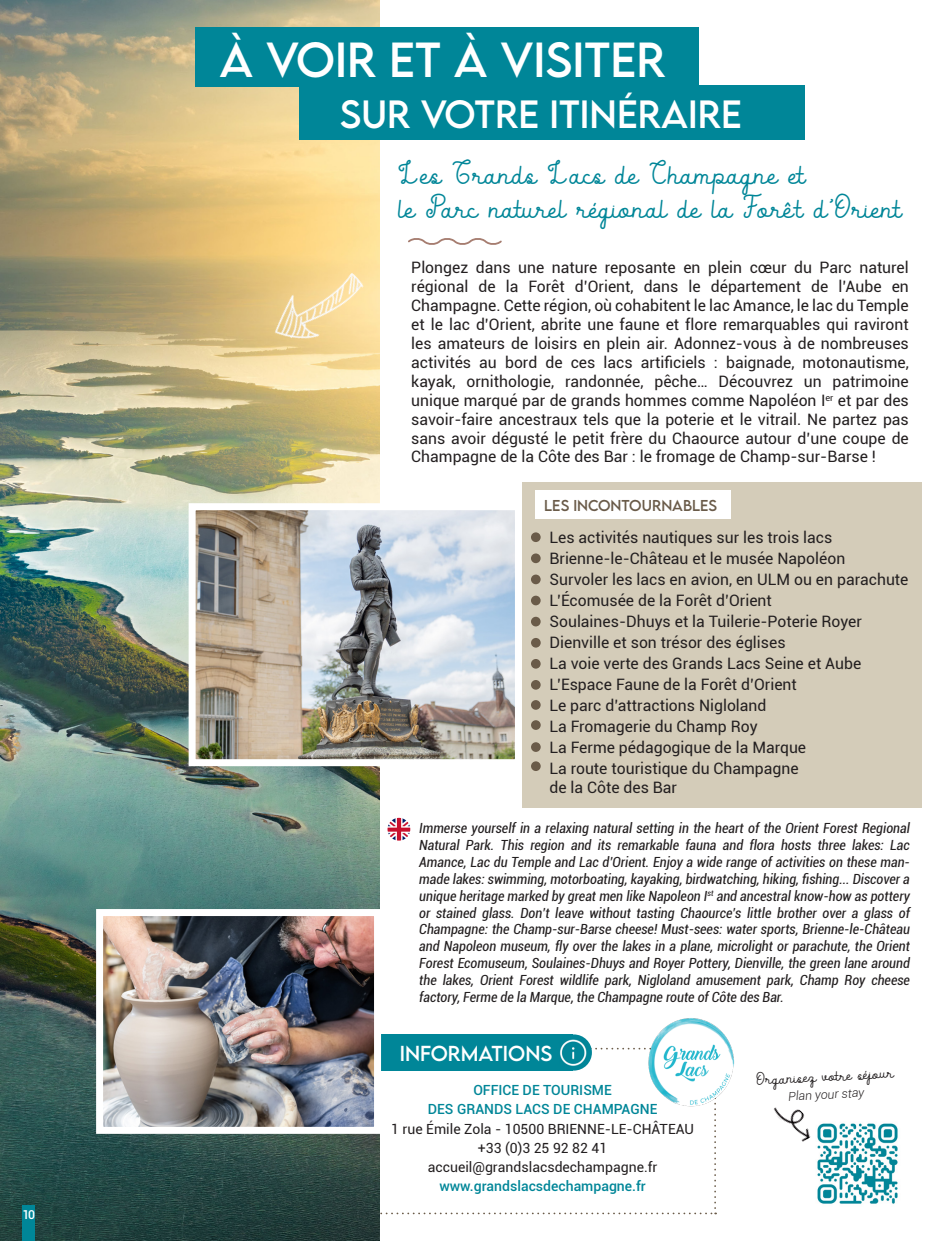
<style>
.page{position:relative;width:943px;height:1241px;background:#fff}
.page>*{position:absolute;margin:0;border:0;box-sizing:border-box;transform-origin:0 0}
.t1{font:43.75px "LEMONMILK";color:#fff}
.t2{font:35px "LEMONMILK";color:#fff}
.t3{font:28px "Calittra";color:#008698}
.t4{font:19.25px "LEMONMILK";color:#fff}
.t5{font:15.75px/18.9px "Roboto";color:#231f20;text-align:justify}
.t6{font:14.88px "Calittra";color:#231f20}
.t7{font:italic condensed 14px/16.8px "Roboto";color:#231f20;text-align:justify}
.t8{font:14px "Roboto";color:#231f20}
.t9{font:500 14px "Roboto";color:#008698}
.t10{font:14px "LEMONMILK";color:#6a5b49}
.t11{font:italic 300 12.25px "Roboto";color:#231f20}
.t12{font:500 12.25px "Roboto";color:#fff}
</style>
<div class="page">
<svg style="left:379px;top:1047px;width:337px;height:167px"></svg>
<img style="left:0;top:0;width:379px;height:1240px">
<div style="left:195px;top:27px;width:503px;height:60px;background:#008698"></div>
<div style="left:299px;top:86px;width:505px;height:54px;background:#008698"></div>
<img style="left:386px;top:816px;width:26px;height:26px;border-radius:13px">
<div style="left:384px;top:814px;width:30px;height:30px;border:4px solid #fff;border-radius:50%"></div>
<svg style="left:408px;top:238px;width:94px;height:7px"></svg>
<img style="left:197px;top:511px;width:317px;height:247px">
<div style="left:189px;top:503px;width:333px;height:263px;border:7px solid #fff"></div>
<img style="left:251px;top:245px;width:127px;height:126px">
<div style="left:522px;top:482px;width:399px;height:325px;background:#d4ccb9"></div>
<div style="left:536px;top:490px;width:194px;height:29px;background:#fff"></div>
<img style="left:817px;top:1123px;width:81px;height:81px">
<img style="left:773px;top:1107px;width:45px;height:34px">
<div style="left:381px;top:1034px;width:192px;height:36px;background:#008698"></div>
<img style="left:555px;top:1034px;width:37px;height:36px;border-radius:18px">
<img style="left:104px;top:916px;width:269px;height:209px">
<div style="left:96px;top:908px;width:285px;height:225px;border:7px solid #fff"></div>
<img style="left:647px;top:1018px;width:87px;height:88px">
<div style="left:22px;top:1205px;width:13px;height:35px;background:#008698"></div>
<div style="left:531px;top:532px;width:9px;height:10px;background:#6a5b49;border-radius:50%"></div>
<div style="left:531px;top:553px;width:9px;height:10px;background:#6a5b49;border-radius:50%"></div>
<div style="left:531px;top:574px;width:9px;height:10px;background:#6a5b49;border-radius:50%"></div>
<div style="left:531px;top:595px;width:9px;height:10px;background:#6a5b49;border-radius:50%"></div>
<div style="left:531px;top:616px;width:9px;height:10px;background:#6a5b49;border-radius:50%"></div>
<div style="left:531px;top:659px;width:9px;height:9px;background:#6a5b49;border-radius:50%"></div>
<div style="left:531px;top:680px;width:9px;height:9px;background:#6a5b49;border-radius:50%"></div>
<div style="left:531px;top:700px;width:9px;height:9px;background:#6a5b49;border-radius:50%"></div>
<div style="left:531px;top:720px;width:9px;height:9px;background:#6a5b49;border-radius:50%"></div>
<div style="left:531px;top:638px;width:9px;height:9px;background:#6a5b49;border-radius:50%"></div>
<div style="left:531px;top:742px;width:9px;height:9px;background:#6a5b49;border-radius:50%"></div>
<div style="left:531px;top:761px;width:9px;height:10px;background:#6a5b49;border-radius:50%"></div>
<p class="t12" style="left:22px;top:1205px;width:14px">10</p>
<p class="t1" style="left:220px;top:31px;width:447px">À VOIR ET À VISITER</p>
<p class="t2" style="left:340px;top:92px;width:404px">SUR VOTRE ITINÉRAIRE</p>
<p class="t3" style="left:399px;top:154px;width:408px">Les Grands Lacs de Champagne et</p>
<p class="t3" style="left:399px;top:188px;width:505px">le Parc naturel régional de la Forêt d’Orient</p>
<p class="t5" style="left:411px;top:258px;width:499px">Plongez dans une nature reposante en plein cœur du Parc naturel régional de la Forêt d’Orient, dans le département de l’Aube en Champagne. Cette région, où cohabitent le lac Amance, le lac du Temple et le lac d’Orient, abrite une faune et flore remarquables qui raviront les amateurs de loisirs en plein air. Adonnez-vous à de nombreuses activités au bord de ces lacs artificiels : baignade, motonautisme, kayak, ornithologie, randonnée, pêche… Découvrez un patrimoine unique marqué par de grands hommes comme Napoléon I<sup>er</sup> et par des savoir-faire ancestraux tels que la poterie et le vitrail. Ne partez pas sans avoir dégusté le petit frère du Chaource autour d’une coupe de Champagne de la Côte des Bar : le fromage de Champ-sur-Barse !</p>
<p class="t10" style="left:544px;top:496px;width:174px">LES INCONTOURNABLES</p>
<p class="t5" style="left:549px;top:527px;width:284px">Les activités nautiques sur les trois lacs</p>
<p class="t5" style="left:549px;top:548px;width:297px">Brienne-le-Château et le musée Napoléon</p>
<p class="t5" style="left:549px;top:569px;width:360px">Survoler les lacs en avion, en ULM ou en parachute</p>
<p class="t5" style="left:549px;top:590px;width:224px">L’Écomusée de la Forêt d’Orient</p>
<p class="t5" style="left:549px;top:611px;width:314px">Soulaines-Dhuys et la Tuilerie-Poterie Royer</p>
<p class="t5" style="left:549px;top:632px;width:238px">Dienville et son trésor des églises</p>
<p class="t5" style="left:549px;top:653px;width:313px">La voie verte des Grands Lacs Seine et Aube</p>
<p class="t5" style="left:549px;top:674px;width:249px">L’Espace Faune de la Forêt d’Orient</p>
<p class="t5" style="left:549px;top:695px;width:218px">Le parc d’attractions Nigloland</p>
<p class="t5" style="left:549px;top:716px;width:210px">La Fromagerie du Champ Roy</p>
<p class="t5" style="left:549px;top:737px;width:258px">La Ferme pédagogique de la Marque</p>
<p class="t5" style="left:549px;top:758px;width:251px">La route touristique du Champagne</p>
<p class="t5" style="left:549px;top:777px;width:129px">de la Côte des Bar</p>
<p class="t7" style="left:419px;top:819px;width:492px">Immerse yourself in a relaxing natural setting in the heart of the Orient Forest Regional Natural Park. This region and its remarkable fauna and flora hosts three lakes: Lac Amance, Lac du Temple and Lac d’Orient. Enjoy a wide range of activities on these man&shy;made lakes: swimming, motorboating, kayaking, birdwatching, hiking, fishing... Discover a unique heritage marked by great men like Napoleon I<sup>st</sup> and ancestral know-how as pottery or stained glass. Don’t leave without tasting Chaource’s little brother over a glass of Champagne: the Champ-sur-Barse cheese! Must-sees: water sports, Brienne-le-Château and Napoleon museum, fly over the lakes in a plane, microlight or parachute, the Orient Forest Ecomuseum, Soulaines-Dhuys and Royer Pottery, Dienville, the green lane around the lakes, Orient Forest wildlife park, Nigloland amusement park, Champ Roy cheese factory, Ferme de la Marque, the Champagne route of Côte des Bar.</p>
<p class="t4" style="left:400px;top:1040px;width:20px">INFOR</p>
<p class="t4" style="left:461px;top:1040px;width:63px">MATIONS</p>
<p class="t9" style="left:473px;top:1079px;width:140px">OFFICE DE TOURISME</p>
<p class="t9" style="left:428px;top:1099px;width:231px">DES GRANDS LACS DE CHAMPAGNE</p>
<p class="t8" style="left:391px;top:1118px;width:304px">1 rue Émile Zola - 10500 BRIENNE-LE-CHÂTEAU</p>
<p class="t8" style="left:478px;top:1137px;width:131px">+33 (0)3 25 92 82 41</p>
<p class="t8" style="left:428px;top:1156px;width:231px">accueil@grandslacsdechampagne.fr</p>
<p class="t9" style="left:439px;top:1176px;width:208px">www.grandslacsdechampagne.fr</p>
<p class="t6" style="left:756px;top:1068px;width:139px;rotate:-3deg">Organisez votre séjour</p>
<p class="t11" style="left:788px;top:1087px;width:78px;rotate:-3deg">Plan your stay</p>
</div>
